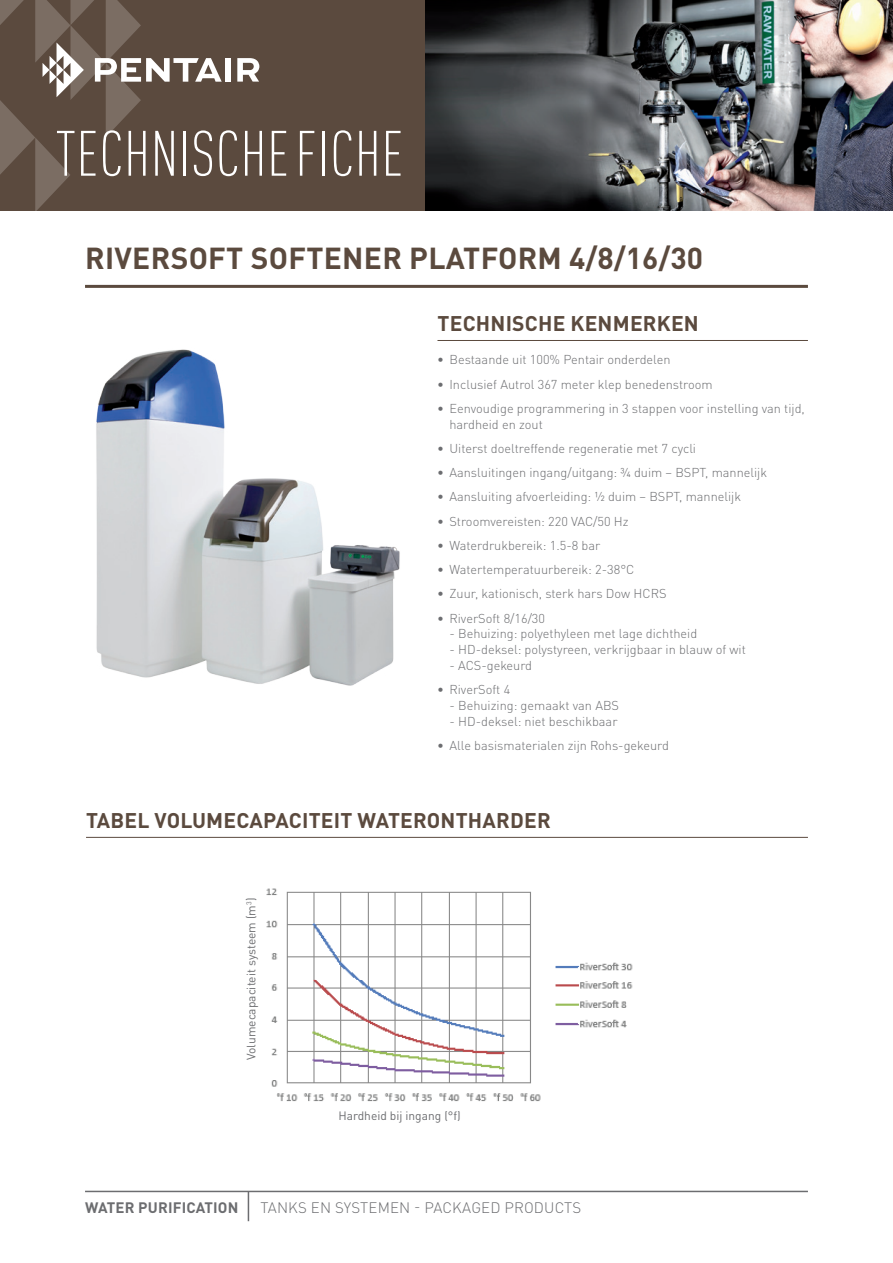
<style>
.page{position:relative;width:893px;height:1263px;background:#fff}
.page>*{position:absolute;margin:0;border:0;box-sizing:border-box;transform-origin:0 0}
.t1{font:300 condensed 63px "DIN Pro";letter-spacing:.01em;color:#fff}
.t2{font:700 30px "DIN Pro";letter-spacing:.01em;color:#5b4a3e}
.t3{font:700 21px "DIN Pro";letter-spacing:.01em;color:#5b4a3e}
.t4{font:300 15px "DIN Pro";letter-spacing:.01em;color:#6c6d70}
.t5{font:700 15px "DIN Pro";letter-spacing:.01em;color:#6c6d70}
.t6{font:300 12.75px/15.8px "DIN Pro";color:#6c6d70}
.t7{font:12px "DIN Pro";color:#6c6d70}
.s1{font-weight:700}
</style>
<div class="page">
<div style="left:0;top:0;width:429px;height:210px;background:#5b4a3e"></div>
<svg style="left:0;top:0;width:222px;height:211px"></svg>
<div style="left:225px;top:58px;width:6px;height:24px;background:#fff"></div>
<svg style="left:237px;top:58px;width:22px;height:24px"></svg>
<hr style="left:85px;top:1191px;width:723px;height:1px;background:#6c6d70">
<hr style="left:248px;top:1191px;width:1px;height:30px;background:#6c6d70">
<img style="left:425px;top:0;width:468px;height:210px">
<hr style="left:85px;top:285px;width:723px;height:3px;background:#5b4a3e">
<hr style="left:437px;top:340px;width:371px;height:1px;background:#5b4a3e">
<hr style="left:86px;top:837px;width:722px;height:1px;background:#5b4a3e">
<img style="left:96px;top:349px;width:304px;height:337px">
<img style="left:266px;top:888px;width:367px;height:214px">
<h1 class="t1" style="left:56px;top:109px;width:350px">TECHNISCHE FICHE</h1>
<h2 class="t2" style="left:85px;top:233px;width:619px">RIVERSOFT SOFTENER PLATFORM 4/8/16/30</h2>
<h3 class="t3" style="left:438px;top:306px;width:263px">TECHNISCHE KENMERKEN</h3>
<p class="t6" style="left:437px;top:351px;width:235px"><span class="s1">•</span> Bestaande uit 100% Pentair onderdelen</p>
<p class="t6" style="left:437px;top:375px;width:277px"><span class="s1">•</span> Inclusief Autrol 367 meter klep benedenstroom</p>
<p class="t6" style="left:449px;top:399px;width:357px;text-indent:-12px"><span class="s1">•</span> Eenvoudige programmering in 3 stappen voor instelling van tijd, hardheid en zout</p>
<p class="t6" style="left:437px;top:439px;width:260px"><span class="s1">•</span> Uiterst doeltreffende regeneratie met 7 cycli</p>
<p class="t6" style="left:437px;top:463px;width:331px"><span class="s1">•</span> Aansluitingen ingang/uitgang: ¾ duim – BSPT, mannelijk</p>
<p class="t6" style="left:437px;top:488px;width:305px"><span class="s1">•</span> Aansluiting afvoerleiding: ½ duim – BSPT, mannelijk</p>
<p class="t6" style="left:437px;top:512px;width:193px"><span class="s1">•</span> Stroomvereisten: 220 VAC/50 Hz</p>
<p class="t6" style="left:437px;top:536px;width:164px"><span class="s1">•</span> Waterdrukbereik: 1.5-8 bar</p>
<p class="t6" style="left:437px;top:560px;width:198px"><span class="s1">•</span> Watertemperatuurbereik: 2-38°C</p>
<p class="t6" style="left:437px;top:585px;width:231px"><span class="s1">•</span> Zuur, kationisch, sterk hars Dow HCRS</p>
<p class="t6" style="left:437px;top:609px;width:109px"><span class="s1">•</span> RiverSoft 8/16/30</p>
<p class="t6" style="left:449px;top:625px;width:249px">- Behuizing: polyethyleen met lage dichtheid</p>
<p class="t6" style="left:449px;top:640px;width:298px">- HD-deksel: polystyreen, verkrijgbaar in blauw of wit</p>
<p class="t6" style="left:449px;top:656px;width:84px">- ACS-gekeurd</p>
<p class="t6" style="left:437px;top:680px;width:74px"><span class="s1">•</span> RiverSoft 4</p>
<p class="t6" style="left:449px;top:696px;width:171px">- Behuizing: gemaakt van ABS</p>
<p class="t6" style="left:449px;top:712px;width:170px">- HD-deksel: niet beschikbaar</p>
<p class="t6" style="left:437px;top:736px;width:233px"><span class="s1">•</span> Alle basismaterialen zijn Rohs-gekeurd</p>
<h3 class="t3" style="left:86px;top:802px;width:466px">TABEL VOLUMECAPACITEIT WATERONTHARDER</h3>
<p class="t7" style="left:242px;top:1060px;width:164px;rotate:-90deg">Volumecapaciteit systeem (m<sup>3</sup>)</p>
<p class="t7" style="left:338px;top:1106px;width:124px">Hardheid bij ingang (°f)</p>
<p class="t5" style="left:85px;top:1195px;width:155px">WATER PURIFICATION</p>
<p class="t4" style="left:261px;top:1196px;width:322px">TANKS EN SYSTEMEN - PACKAGED PRODUCTS</p>
</div>
